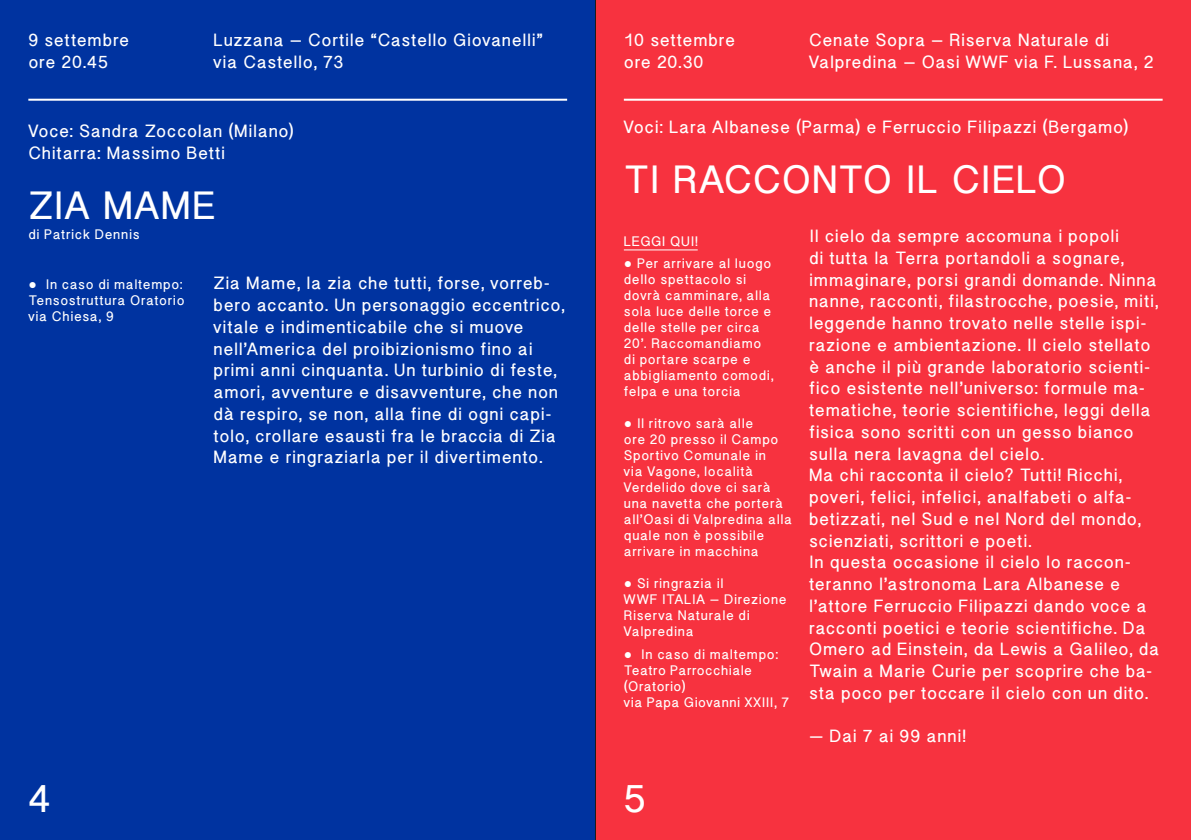
<style>
.page{position:relative;width:1191px;height:840px;background:#fff}
.page>*{position:absolute;margin:0;border:0;box-sizing:border-box;transform-origin:0 0}
.t1{font:700 40px "Boxer";letter-spacing:.02em;color:#fff}
.t2{font:700 18px/21.8px "Boxer";letter-spacing:.045em;color:#fff}
.t3{font:700 14px/16px "Boxer";letter-spacing:.05em;color:#fff}
.s1{font-family:"Courier New";font-weight:400}
</style>
<div class="page">
<div style="left:0;top:0;width:595px;height:839px;background:#0033a0"></div>
<div style="left:595px;top:0;width:596px;height:839px;background:#f7323f"></div>
<hr style="left:28px;top:99px;width:539px;height:2px;background:#fff">
<hr style="left:624px;top:99px;width:538px;height:2px;background:#fff">
<hr style="left:624px;top:249px;width:73px;height:1px;background:#fff">
<hr style="left:595px;top:0;width:1px;height:839px;background:#1d1d1b">
<p class="t2" style="left:28px;top:29px;width:102px">9 settembre ore 20.45</p>
<p class="t2" style="left:214px;top:29px;width:331px">Luzzana – Cortile “Castello Giovanelli” via Castello, 73</p>
<p class="t2" style="left:624px;top:29px;width:113px">10 settembre ore 20.30</p>
<p class="t2" style="left:809px;top:29px;width:346px">Cenate Sopra – Riserva Naturale di<br>Valpredina – Oasi WWF via F. Lussana, 2</p>
<p class="t2" style="left:28px;top:120px;width:267px">Voce: Sandra Zoccolan (Milano)<br>Chitarra: Massimo Betti</p>
<h1 class="t1" style="left:28px;top:181px;width:189px">ZIA MAME</h1>
<p class="t3" style="left:28px;top:226px;width:113px">di Patrick Dennis</p>
<p class="t2" style="left:214px;top:272px;width:352px">Zia Mame, la zia che tutti, forse, vorreb&shy;bero accanto. Un personaggio eccentrico, vitale e indimenticabile che si muove nell’America del proibizionismo fino ai primi anni cinquanta. Un turbinio di feste, amori, avventure e disavventure, che non dà respiro, se non, alla fine di ogni capi&shy;tolo, crollare esausti fra le braccia di Zia Mame e ringraziarla per il divertimento.</p>
<p class="t3" style="left:28px;top:276px;width:158px"><span class="s1">●</span> In caso di maltempo:<br>Tensostruttura Oratorio via Chiesa, 9</p>
<p class="t2" style="left:624px;top:116px;width:506px">Voci: Lara Albanese (Parma) e Ferruccio Filipazzi (Bergamo)</p>
<h1 class="t1" style="left:624px;top:156px;width:443px">TI RACCONTO IL CIELO</h1>
<p class="t2" style="left:809px;top:225px;width:352px">Il cielo da sempre accomuna i popoli<br>di tutta la Terra portandoli a sognare, immaginare, porsi grandi domande. Ninna nanne, racconti, filastrocche, poesie, miti, leggende hanno trovato nelle stelle ispi&shy;razione e ambientazione. Il cielo stellato è anche il più grande laboratorio scienti&shy;fico esistente nell’universo: formule ma&shy;tematiche, teorie scientifiche, leggi della fisica sono scritti con un gesso bianco sulla nera lavagna del cielo.<br>Ma chi racconta il cielo? Tutti! Ricchi, poveri, felici, infelici, analfabeti o alfa&shy;betizzati, nel Sud e nel Nord del mondo, scienziati, scrittori e poeti.<br>In questa occasione il cielo lo raccon&shy;teranno l’astronoma Lara Albanese e l’attore Ferruccio Filipazzi dando voce a racconti poetici e teorie scientifiche. Da Omero ad Einstein, da Lewis a Galileo, da Twain a Marie Curie per scoprire che ba&shy;sta poco per toccare il cielo con un dito.</p>
<p class="t2" style="left:809px;top:724px;width:158px">— Dai 7 ai 99 anni!</p>
<p class="t3" style="left:624px;top:233px;width:75px">LEGGI QUI!</p>
<p class="t3" style="left:624px;top:255px;width:151px"><span class="s1">●</span> Per arrivare al luogo dello spettacolo si dovrà camminare, alla sola luce delle torce e delle stelle per circa<br>20’. Raccomandiamo di portare scarpe e abbigliamento comodi, felpa e una torcia</p>
<p class="t3" style="left:624px;top:415px;width:170px"><span class="s1">●</span> Il ritrovo sarà alle<br>ore 20 presso il Campo<br>Sportivo Comunale in<br>via Vagone, località<br>Verdelido dove ci sarà una navetta che porterà all’Oasi di Valpredina alla quale non è possibile arrivare in macchina</p>
<p class="t3" style="left:624px;top:575px;width:164px"><span class="s1">●</span> Si ringrazia il<br>WWF ITALIA – Direzione<br>Riserva Naturale di<br>Valpredina</p>
<p class="t3" style="left:624px;top:646px;width:167px"><span class="s1">●</span> In caso di maltempo:<br>Teatro Parrocchiale (Oratorio)<br>via Papa Giovanni XXIII, 7</p>
<h1 class="t1" style="left:28px;top:774px;width:24px">4</h1>
<h1 class="t1" style="left:624px;top:774px;width:24px">5</h1>
</div>
